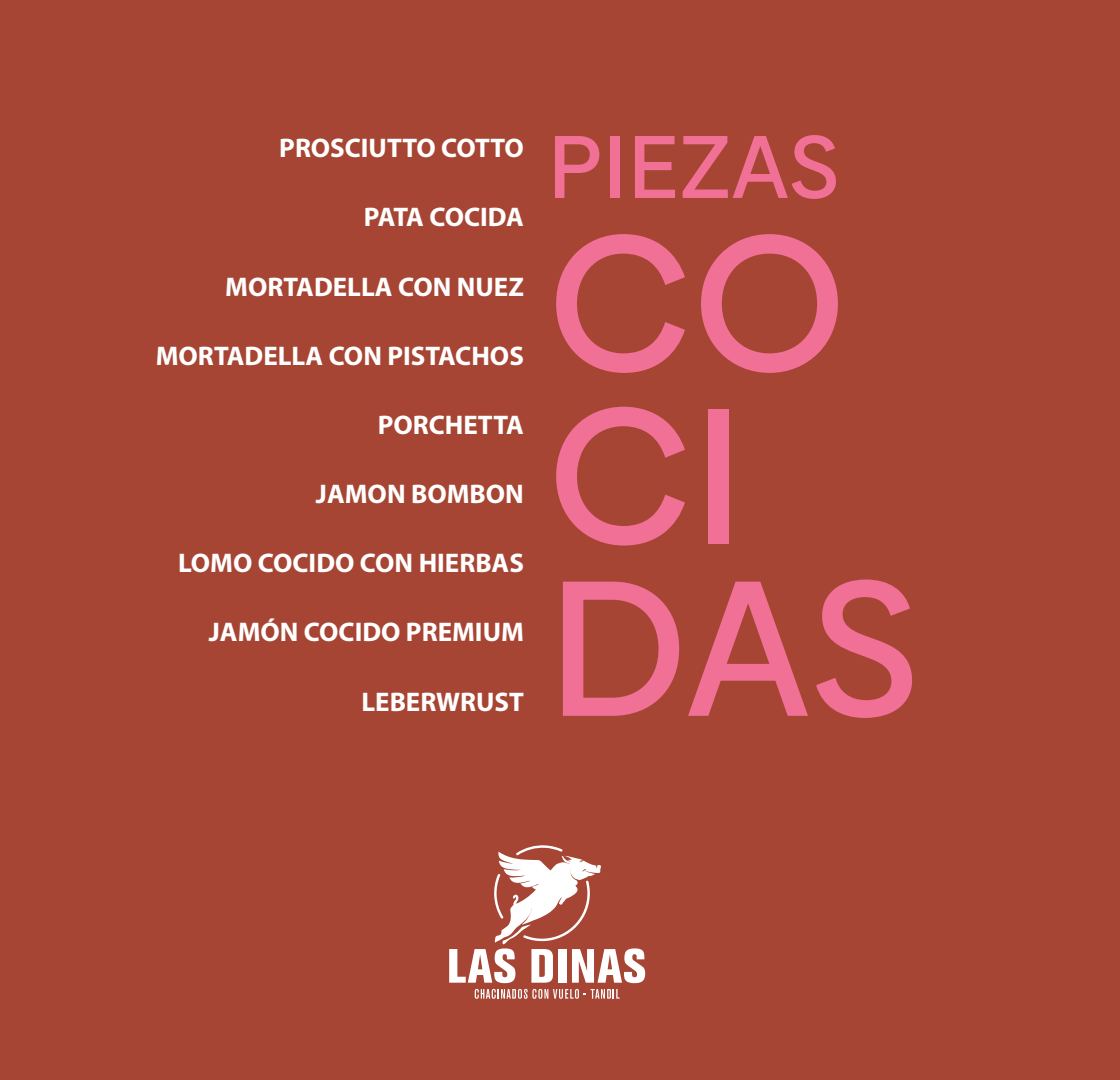
<style>
.page{position:relative;width:1120px;height:1080px;background:#a74534}
.page>*{position:absolute;margin:0;border:0;box-sizing:border-box;transform-origin:0 0}
.t1{font:500 193.1px/172.6px "Biennale";letter-spacing:.015em;color:#f17095}
.t2{font:500 89.1px "Biennale";letter-spacing:.02em;color:#f17095}
.t3{font:700 27px "Myriad Pro";color:#fff}
.t4{font:700 27px "Myriad Pro";letter-spacing:-.025em;color:#fff}
</style>
<div class="page">
<svg style="left:449px;top:845px;width:196px;height:138px"></svg>
<svg style="left:475px;top:989px;width:144px;height:10px"></svg>
<p class="t3" style="left:279px;top:131px;width:246px">PROSCIUTTO COTTO</p>
<p class="t4" style="left:364px;top:200px;width:162px">PATA COCIDA</p>
<p class="t3" style="left:225px;top:269px;width:300px">MORTADELLA CON NUEZ</p>
<p class="t3" style="left:156px;top:338px;width:370px">MORTADELLA CON PISTACHOS</p>
<p class="t3" style="left:378px;top:407px;width:148px">PORCHETTA</p>
<p class="t3" style="left:316px;top:476px;width:209px">JAMON BOMBON</p>
<p class="t3" style="left:178px;top:546px;width:347px">LOMO COCIDO CON HIERBAS</p>
<p class="t3" style="left:209px;top:615px;width:316px">JAMÓN COCIDO PREMIUM</p>
<p class="t3" style="left:361px;top:684px;width:164px">LEBERWRUST</p>
<h2 class="t2" style="left:548px;top:112px;width:293px">PIEZAS</h2>
<h1 class="t1" style="left:548px;top:217px;width:373px">CO<br>CI<br>DAS</h1>
</div>
